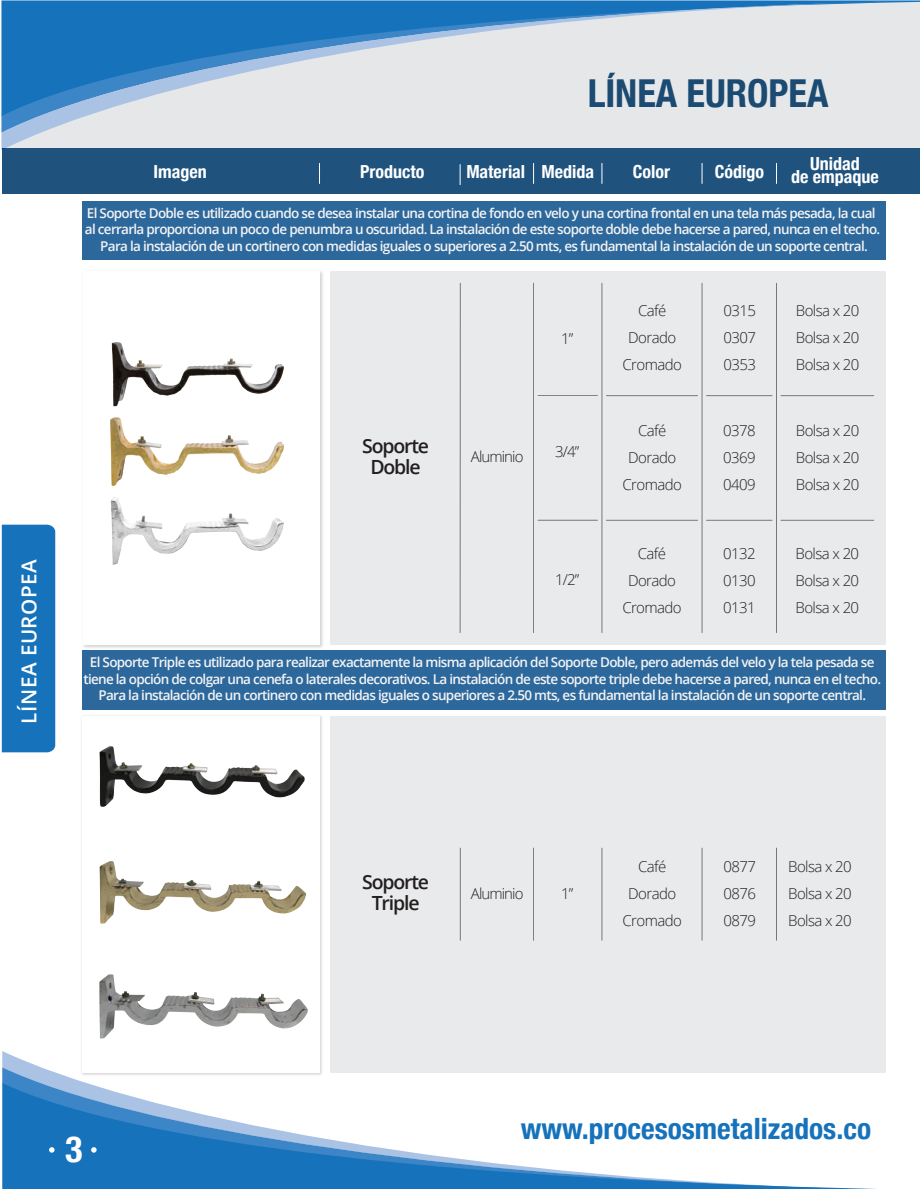
<style>
.page{position:relative;width:920px;height:1189px;background:#fff}
.page>*{position:absolute;margin:0;border:0;box-sizing:border-box;transform-origin:0 0}
.t1{font:700 condensed 38.55px "Helvetica Neue";color:#1f527d}
.t2{font:700 condensed 36.3px "Helvetica Neue";color:#fff}
.t3{font:700 condensed 29.4px "Helvetica Neue";color:#1673bb}
.t4{font:600 20.55px "Open Sans";letter-spacing:.025em;color:#fff}
.t5{font:600 19.5px/21px "Open Sans";letter-spacing:-.06em;color:#231f20;text-align:center}
.t6{font:700 condensed 18px/13.5px "Helvetica Neue";color:#fff;text-align:center}
.t7{font:300 15px/27px "Open Sans";letter-spacing:-.04em;color:#231f20;text-align:justify}
.t8{font:300 15px "Open Sans";letter-spacing:-.06em;color:#231f20}
.t9{font:600 13.5px/16.5px "Open Sans";letter-spacing:-.05em;color:#f2f3f4;text-align:center}
</style>
<div class="page">
<img style="left:83px;top:271px;width:240px;height:377px">
<div style="left:83px;top:271px;width:237px;height:374px;background:#fff"></div>
<div style="left:330px;top:271px;width:554px;height:374px;background:#e9eaeb"></div>
<div style="left:330px;top:715px;width:554px;height:357px;background:#e9eaeb"></div>
<hr style="left:601px;top:283px;width:1px;height:349px;background:#818385">
<hr style="left:701px;top:283px;width:1px;height:349px;background:#818385">
<hr style="left:776px;top:283px;width:1px;height:349px;background:#818385">
<hr style="left:459px;top:283px;width:1px;height:349px;background:#818385">
<hr style="left:538px;top:395px;width:59px;height:1px;background:#818385">
<hr style="left:780px;top:395px;width:93px;height:1px;background:#818385">
<hr style="left:538px;top:520px;width:59px;height:1px;background:#818385">
<hr style="left:706px;top:395px;width:65px;height:1px;background:#818385">
<hr style="left:706px;top:520px;width:65px;height:1px;background:#818385">
<hr style="left:780px;top:520px;width:93px;height:1px;background:#818385">
<hr style="left:606px;top:395px;width:91px;height:1px;background:#818385">
<hr style="left:606px;top:520px;width:91px;height:1px;background:#818385">
<div style="left:82px;top:650px;width:802px;height:59px;background:#2d689c"></div>
<div style="left:82px;top:201px;width:802px;height:58px;background:#2d689c"></div>
<hr style="left:533px;top:283px;width:1px;height:349px;background:#818385">
<hr style="left:533px;top:848px;width:1px;height:92px;background:#818385">
<hr style="left:601px;top:848px;width:1px;height:92px;background:#818385">
<hr style="left:701px;top:848px;width:1px;height:92px;background:#818385">
<hr style="left:776px;top:848px;width:1px;height:92px;background:#818385">
<hr style="left:460px;top:848px;width:1px;height:92px;background:#818385">
<img style="left:110px;top:342px;width:174px;height:223px">
<img style="left:99px;top:746px;width:206px;height:61px">
<img style="left:99px;top:861px;width:207px;height:63px">
<img style="left:99px;top:974px;width:209px;height:65px">
<svg style="left:1px;top:1px;width:918px;height:149px;background:#acc6dc"></svg>
<div style="left:2px;top:524px;width:53px;height:228px;background:#1673bb"></div>
<svg style="left:2px;top:1067px;width:884px;height:16px"></svg>
<svg style="left:2px;top:1083px;width:874px;height:106px"></svg>
<div style="left:2px;top:148px;width:917px;height:46px;background:#1f527d"></div>
<svg style="left:601px;top:163px;width:1px;height:20px"></svg>
<svg style="left:701px;top:163px;width:1px;height:20px"></svg>
<svg style="left:319px;top:163px;width:1px;height:20px"></svg>
<svg style="left:533px;top:163px;width:1px;height:20px"></svg>
<svg style="left:776px;top:163px;width:1px;height:20px"></svg>
<svg style="left:459px;top:164px;width:1px;height:21px"></svg>
<svg style="left:49px;top:1147px;width:6px;height:5px"></svg>
<svg style="left:91px;top:1147px;width:6px;height:5px"></svg>
<h3 class="t4" style="left:15px;top:723px;width:166px;rotate:-90deg">LÍNEA EUROPEA</h3>
<h1 class="t1" style="left:587px;top:61px;width:242px">LÍNEA EUROPEA</h1>
<h3 class="t6" style="left:153px;top:163px;width:55px">Imagen</h3>
<h3 class="t6" style="left:466px;top:163px;width:129px">Material Medida</h3>
<h3 class="t6" style="left:632px;top:163px;width:39px">Color</h3>
<h3 class="t6" style="left:714px;top:163px;width:51px">Código</h3>
<h3 class="t6" style="left:791px;top:155px;width:89px">Unidad<br>de empaque</h3>
<h3 class="t6" style="left:360px;top:163px;width:66px">Producto</h3>
<p class="t9" style="left:85px;top:204px;width:796px">El Soporte Doble es utilizado cuando se desea instalar una cortina de fondo en velo y una cortina frontal en una tela más pesada, la cual al cerrarla proporciona un poco de penumbra u oscuridad. La instalación de este soporte doble debe hacerse a pared, nunca en el techo.<br>Para la instalación de un cortinero con medidas iguales o superiores a 2.50 mts, es fundamental la instalación de un soporte central.</p>
<h3 class="t5" style="left:362px;top:435px;width:68px">Soporte<br>Doble</h3>
<p class="t7" style="left:561px;top:324px;width:14px">1”</p>
<p class="t8" style="left:471px;top:446px;width:54px">Aluminio</p>
<p class="t7" style="left:555px;top:437px;width:26px">3/4”</p>
<p class="t7" style="left:555px;top:565px;width:26px">1/2”</p>
<p class="t7" style="left:622px;top:296px;width:61px;text-align:center">Café<br>Dorado<br>Cromado</p>
<p class="t7" style="left:622px;top:416px;width:61px;text-align:center">Café<br>Dorado<br>Cromado</p>
<p class="t7" style="left:622px;top:539px;width:61px;text-align:center">Café<br>Dorado<br>Cromado</p>
<p class="t7" style="left:723px;top:296px;width:34px">0315<br>0307<br>0353</p>
<p class="t7" style="left:723px;top:416px;width:34px">0378<br>0369<br>0409</p>
<p class="t7" style="left:723px;top:540px;width:34px">0132<br>0130<br>0131</p>
<p class="t7" style="left:795px;top:296px;width:65px">Bolsa x 20<br>Bolsa x 20<br>Bolsa x 20</p>
<p class="t7" style="left:795px;top:416px;width:65px">Bolsa x 20<br>Bolsa x 20<br>Bolsa x 20</p>
<p class="t7" style="left:795px;top:540px;width:65px">Bolsa x 20<br>Bolsa x 20<br>Bolsa x 20</p>
<p class="t9" style="left:83px;top:653px;width:799px">El Soporte Triple es utilizado para realizar exactamente la misma aplicación del Soporte Doble, pero además del velo y la tela pesada se tiene la opción de colgar una cenefa o laterales decorativos. La instalación de este soporte triple debe hacerse a pared, nunca en el techo.<br>Para la instalación de un cortinero con medidas iguales o superiores a 2.50 mts, es fundamental la instalación de un soporte central.</p>
<h3 class="t5" style="left:362px;top:871px;width:68px">Soporte<br>Triple</h3>
<p class="t8" style="left:471px;top:882px;width:54px">Aluminio</p>
<p class="t7" style="left:561px;top:879px;width:14px">1”</p>
<p class="t7" style="left:622px;top:852px;width:61px;text-align:center">Café<br>Dorado<br>Cromado</p>
<p class="t7" style="left:723px;top:852px;width:34px">0877<br>0876<br>0879</p>
<p class="t7" style="left:788px;top:852px;width:65px">Bolsa x 20<br>Bolsa x 20<br>Bolsa x 20</p>
<h2 class="t2" style="left:65px;top:1119px;width:19px">3</h2>
<h3 class="t3" style="left:520px;top:1104px;width:352px">www.procesosmetalizados.co</h3>
</div>
